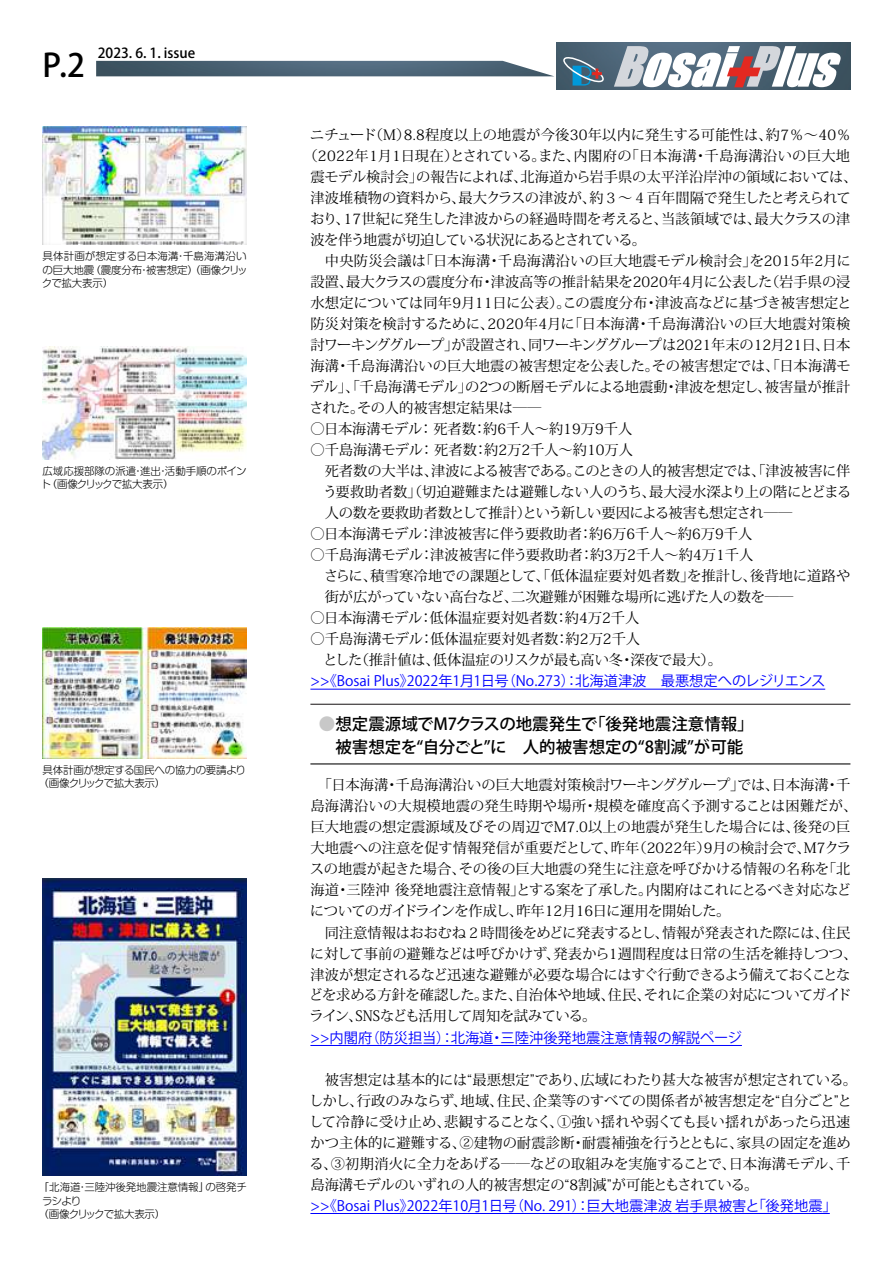
<style>
.page{position:relative;width:893px;height:1263px;background:#fff}
.page>*{position:absolute;margin:0;border:0;box-sizing:border-box;transform-origin:0 0}
.t1{font:500 31.95px "Koz Go Pro";color:#000}
.t2{font:500 16.5px/22.5px "Koz Go Pr 6 N";color:#000}
.t3{font:14.25px/21px "Koz Min Pr 6 N";color:#000}
.t4{font:14.25px "Koz Go Pr 6 N";color:#00f}
.t5{font:14.25px "Koz Min Pr 6 N";letter-spacing:-.03em;color:#000}
.t6{font:14.25px "Koz Min Pr 6 N";letter-spacing:.025em;color:#000}
.t7{font:14.25px "Koz Min Pr 6 N";letter-spacing:.02em;color:#000}
.t8{font:14.25px "Koz Min Pr 6 N";letter-spacing:-.045em;color:#000}
.t9{font:14.25px "Koz Min Pr 6 N";letter-spacing:-.06em;color:#000}
.t10{font:500 13.8px "Koz Go Pro";color:#000}
.t11{font:300 10.5px/13.5px "Shin M Go Pro";letter-spacing:-.02em;color:#000}
.t12{font:300 10.5px "Shin M Go Pro";letter-spacing:-.06em;color:#000}
.s1{color:#c8c8c8}
</style>
<div class="page">
<img style="left:96px;top:61px;width:457px;height:15px">
<img style="left:557px;top:43px;width:293px;height:47px">
<svg style="left:562px;top:56px;width:42px;height:30px"></svg>
<svg style="left:614px;top:46px;width:227px;height:41px"></svg>
<hr style="left:310px;top:689px;width:515px;height:1px;background:#00f">
<hr style="left:310px;top:704px;width:540px;height:1px;background:#231f20">
<hr style="left:310px;top:763px;width:540px;height:1px;background:#000">
<hr style="left:310px;top:1045px;width:432px;height:1px;background:#00f">
<hr style="left:310px;top:1213px;width:520px;height:1px;background:#00f">
<img style="left:43px;top:126px;width:204px;height:119px">
<img style="left:43px;top:347px;width:204px;height:112px">
<img style="left:43px;top:627px;width:204px;height:131px">
<img style="left:43px;top:879px;width:204px;height:297px">
<h1 class="t1" style="left:43px;top:45px;width:44px">P.2</h1>
<p class="t10" style="left:98px;top:44px;width:99px">2023. 6. 1. issue</p>
<p class="t11" style="left:42px;top:248px;width:207px;text-align:justify">具体計画が想定する日本海溝・千島海溝沿いの巨大地震（震度分布・被害想定） （画像クリックで拡大表示）</p>
<p class="t11" style="left:41px;top:463px;width:207px">広域応援部隊の派遣・進出・活動手順のポイント（画像クリックで拡大表示）</p>
<p class="t11" style="left:39px;top:762px;width:209px;text-indent:4px">具体計画が想定する国民への協力の要請より（画像クリックで拡大表示）</p>
<p class="t11" style="left:39px;top:1179px;width:209px">「北海道・三陸沖後発地震注意情報」の啓発チ</p>
<p class="t11" style="left:42px;top:1193px;width:41px">ラシより</p>
<p class="t12" style="left:39px;top:1206px;width:128px">（画像クリックで拡大表示）</p>
<p class="t3" style="left:310px;top:125px;width:542px">ニチュード（M）8.8程度以上の地震が今後30年以内に発生する可能性は、約7％～40％</p>
<p class="t6" style="left:303px;top:148px;width:548px">（2022年1月1日現在）とされている。また、内閣府の「日本海溝・千島海溝沿いの巨大地</p>
<p class="t3" style="left:310px;top:167px;width:548px">震モデル検討会」の報告によれば、北海道から岩手県の太平洋沿岸沖の領域においては、</p>
<p class="t3" style="left:310px;top:188px;width:542px">津波堆積物の資料から、最大クラスの津波が、約３～４百年間隔で発生したと考えられて</p>
<p class="t3" style="left:310px;top:209px;width:542px">おり、17世紀に発生した津波からの経過時間を考えると、当該領域では、最大クラスの津</p>
<p class="t9" style="left:310px;top:232px;width:337px">波を伴う地震が切迫している状況にあるとされている。</p>
<p class="t3" style="left:310px;top:251px;width:542px">　中央防災会議は「日本海溝・千島海溝沿いの巨大地震モデル検討会」を2015年2月に</p>
<p class="t3" style="left:310px;top:272px;width:541px">設置、最大クラスの震度分布・津波高等の推計結果を2020年4月に公表した（岩手県の浸</p>
<p class="t3" style="left:310px;top:293px;width:542px">水想定については同年9月11日に公表）。この震度分布・津波高などに基づき被害想定と</p>
<p class="t7" style="left:310px;top:316px;width:541px">防災対策を検討するために、2020年4月に「日本海溝・千島海溝沿いの巨大地震対策検</p>
<p class="t5" style="left:310px;top:337px;width:541px">討ワーキンググループ」が設置され、同ワーキンググループは2021年末の12月21日、日本</p>
<p class="t3" style="left:310px;top:356px;width:542px">海溝・千島海溝沿いの巨大地震の被害想定を公表した。その被害想定では、「日本海溝モ</p>
<p class="t3" style="left:310px;top:377px;width:542px">デル」、「千島海溝モデル」の2つの断層モデルによる地震動・津波を想定し、被害量が推計</p>
<p class="t3" style="left:310px;top:398px;width:233px">された。その人的被害想定結果は――</p>
<p class="t3" style="left:310px;top:419px;width:323px">〇日本海溝モデル： 死者数：約6千人〜約19万9千人</p>
<p class="t3" style="left:310px;top:440px;width:324px">〇千島海溝モデル： 死者数：約2万2千人〜約10万人</p>
<p class="t3" style="left:310px;top:461px;width:542px">　死者数の大半は、津波による被害である。このときの人的被害想定では、「津波被害に伴</p>
<p class="t3" style="left:323px;top:482px;width:530px">う要救助者数」（切迫避難または避難しない人のうち、最大浸水深より上の階にとどまる</p>
<p class="t8" style="left:325px;top:505px;width:469px">人の数を要救助者数として推計）という新しい要因による被害も想定され――</p>
<p class="t3" style="left:310px;top:524px;width:443px">〇日本海溝モデル：津波被害に伴う要救助者：約6万6千人〜約6万9千人</p>
<p class="t3" style="left:310px;top:545px;width:444px">〇千島海溝モデル：津波被害に伴う要救助者：約3万2千人〜約4万1千人</p>
<p class="t3" style="left:310px;top:566px;width:541px">　さらに、積雪寒冷地での課題として、「低体温症要対処者数」を推計し、後背地に道路や</p>
<p class="t3" style="left:325px;top:587px;width:470px">街が広がっていない高台など、二次避難が困難な場所に逃げた人の数を――</p>
<p class="t3" style="left:310px;top:608px;width:330px">〇日本海溝モデル：低体温症要対処者数：約4万2千人</p>
<p class="t3" style="left:310px;top:629px;width:331px">〇千島海溝モデル：低体温症要対処者数：約2万2千人</p>
<p class="t3" style="left:310px;top:650px;width:413px">　とした（推計値は、低体温症のリスクが最も高い冬・深夜で最大）。</p>
<p class="t4" style="left:310px;top:673px;width:517px">&gt;&gt;《Bosai Plus》2022年1月1日号（No.273）：北海道津波　最悪想定へのレジリエンス</p>
<p class="t2" style="left:319px;top:713px;width:436px"><span class="s1">●</span>想定震源域でM7クラスの地震発生で「後発地震注意情報」　被害想定を“自分ごと”に　人的被害想定の“8割減”が可能</p>
<p class="t3" style="left:309px;top:775px;width:550px">　「日本海溝・千島海溝沿いの巨大地震対策検討ワーキンググループ」では、日本海溝・千島海溝沿いの大規模地震の発生時期や場所・規模を確度高く予測することは困難だが、巨大地震の想定震源域及びその周辺でM7.0以上の地震が発生した場合には、後発の巨大地震への注意を促す情報発信が重要だとして、昨年（2022年）9月の検討会で、M7クラスの地震が起きた場合、その後の巨大地震の発生に注意を呼びかける情報の名称を「北海道・三陸沖 後発地震注意情報」とする案を了承した。内閣府はこれにとるべき対応などについてのガイドラインを作成し、昨年12月16日に運用を開始した。<br>　同注意情報はおおむね２時間後をめどに発表するとし、情報が発表された際には、住民に対して事前の避難などは呼びかけず、発表から1週間程度は日常の生活を維持しつつ、津波が想定されるなど迅速な避難が必要な場合にはすぐ行動できるよう備えておくことなどを求める方針を確認した。また、自治体や地域、住民、それに企業の対応についてガイドライン、SNSなども活用して周知を試みている。</p>
<p class="t4" style="left:310px;top:1029px;width:433px">&gt;&gt;内閣府（防災担当）：北海道・三陸沖後発地震注意情報の解説ページ</p>
<p class="t3" style="left:309px;top:1069px;width:549px">　被害想定は基本的には“最悪想定”であり、広域にわたり甚大な被害が想定されている。しかし、行政のみならず、地域、住民、企業等のすべての関係者が被害想定を“自分ごと”として冷静に受け止め、悲観することなく、①強い揺れや弱くても長い揺れがあったら迅速かつ主体的に避難する、②建物の耐震診断・耐震補強を行うとともに、家具の固定を進める、③初期消火に全力をあげる――などの取組みを実施することで、日本海溝モデル、千島海溝モデルのいずれの人的被害想定の“8割減”が可能ともされている。</p>
<p class="t4" style="left:310px;top:1197px;width:528px">&gt;&gt;《Bosai Plus》2022年10月1日号（No. 291）：巨大地震津波 岩手県被害と「後発地震」</p>
</div>
